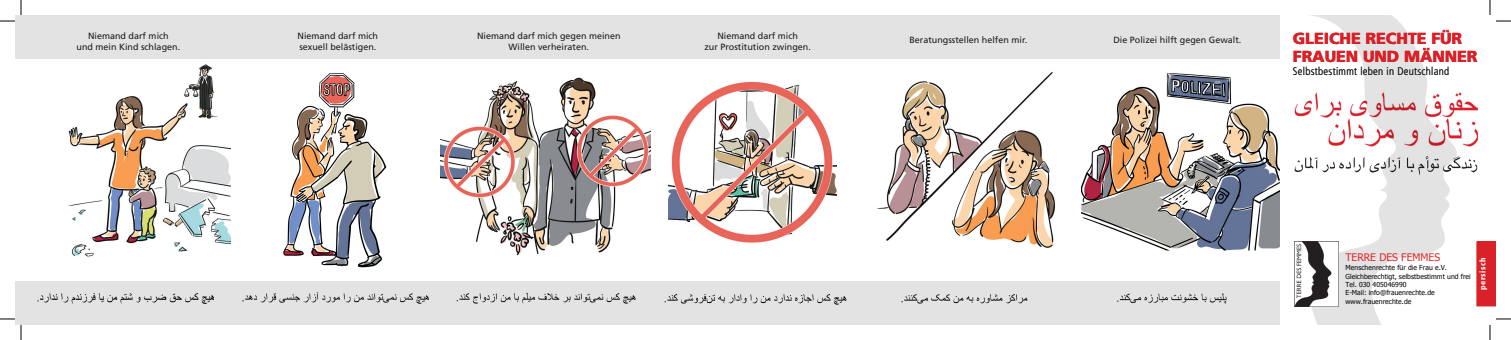
<style>
.page{position:relative;width:1511px;height:340px;background:#fff}
.page>*{position:absolute;margin:0;border:0;box-sizing:border-box;transform-origin:0 0}
.t1{font:900 16px/18px "Frutiger";letter-spacing:-.005em;color:#da2128}
.t2{font:300 condensed 11px "Frutiger";letter-spacing:.025em;color:#231f20}
.t3{font:10.4px "Tahoma";color:#de2525}
.t4{font:9px/11px "Frutiger";color:#231f20;text-align:center}
.t5{font:900 condensed 8px "Frutiger";letter-spacing:.075em;color:#fff}
.t6{font:6.9px/8.4px "Tahoma";letter-spacing:.005em;color:#000}
</style>
<div class="page">
<img style="left:1294px;top:156px;width:184px;height:17px">
<img style="left:1294px;top:92px;width:184px;height:25px">
<img style="left:1457px;top:121px;width:22px;height:26px">
<img style="left:68px;top:64px;width:163px;height:193px">
<img style="left:877px;top:72px;width:178px;height:176px">
<img style="left:283px;top:73px;width:104px;height:195px">
<img style="left:441px;top:77px;width:209px;height:179px">
<img style="left:1081px;top:73px;width:198px;height:178px">
<img style="left:669px;top:81px;width:167px;height:162px">
<svg style="left:1303px;top:15px;width:154px;height:309px"></svg>
<img style="left:1294px;top:241px;width:44px;height:65px">
<svg style="left:1476px;top:241px;width:19px;height:65px"></svg>
<div style="left:15px;top:15px;width:1265px;height:44px;background:#e3e3e3"></div>
<div style="left:15px;top:281px;width:1265px;height:43px;background:#e3e3e3"></div>
<svg style="left:0;top:318px;width:15px;height:1px"></svg>
<svg style="left:1496px;top:318px;width:14px;height:1px"></svg>
<svg style="left:0;top:0;width:22px;height:22px"></svg>
<svg style="left:20px;top:325px;width:2px;height:15px"></svg>
<svg style="left:1489px;top:0;width:21px;height:22px"></svg>
<svg style="left:1489px;top:325px;width:1px;height:15px"></svg>
<p class="t4" style="left:77px;top:31px;width:105px">Niemand darf mich<br>und mein Kind schlagen.</p>
<p class="t4" style="left:1113px;top:34px;width:130px">Die Polizei hilft gegen Gewalt.</p>
<h1 class="t1" style="left:1292px;top:29px;width:186px">GLEICHE RECHTE FÜR<br>FRAUEN UND MÄNNER</h1>
<p class="t2" style="left:1292px;top:65px;width:158px">Selbstbestimmt leben in Deutschland</p>
<p class="t4" style="left:297px;top:31px;width:82px;text-align:left">Niemand darf mich sexuell belästigen.</p>
<p class="t4" style="left:477px;top:31px;width:145px">Niemand darf mich gegen meinen<br>Willen verheiraten.</p>
<p class="t4" style="left:704px;top:31px;width:108px">Niemand darf mich<br>zur Prostitution zwingen.</p>
<p class="t4" style="left:909px;top:34px;width:119px">Beratungsstellen helfen mir.</p>
<p class="t3" style="left:1345px;top:250px;width:96px">TERRE DES FEMMES</p>
<p class="t6" style="left:1345px;top:263px;width:127px">Menschenrechte für die Frau e.V.<br>Gleichberechtigt, selbstbestimmt und frei<br>Tel. 030 405046990<br>E-Mail: info@frauenrechte.de www.frauenrechte.de</p>
<p class="t5" style="left:1477px;top:290px;width:35px;rotate:-90deg">persisch</p>
</div>
